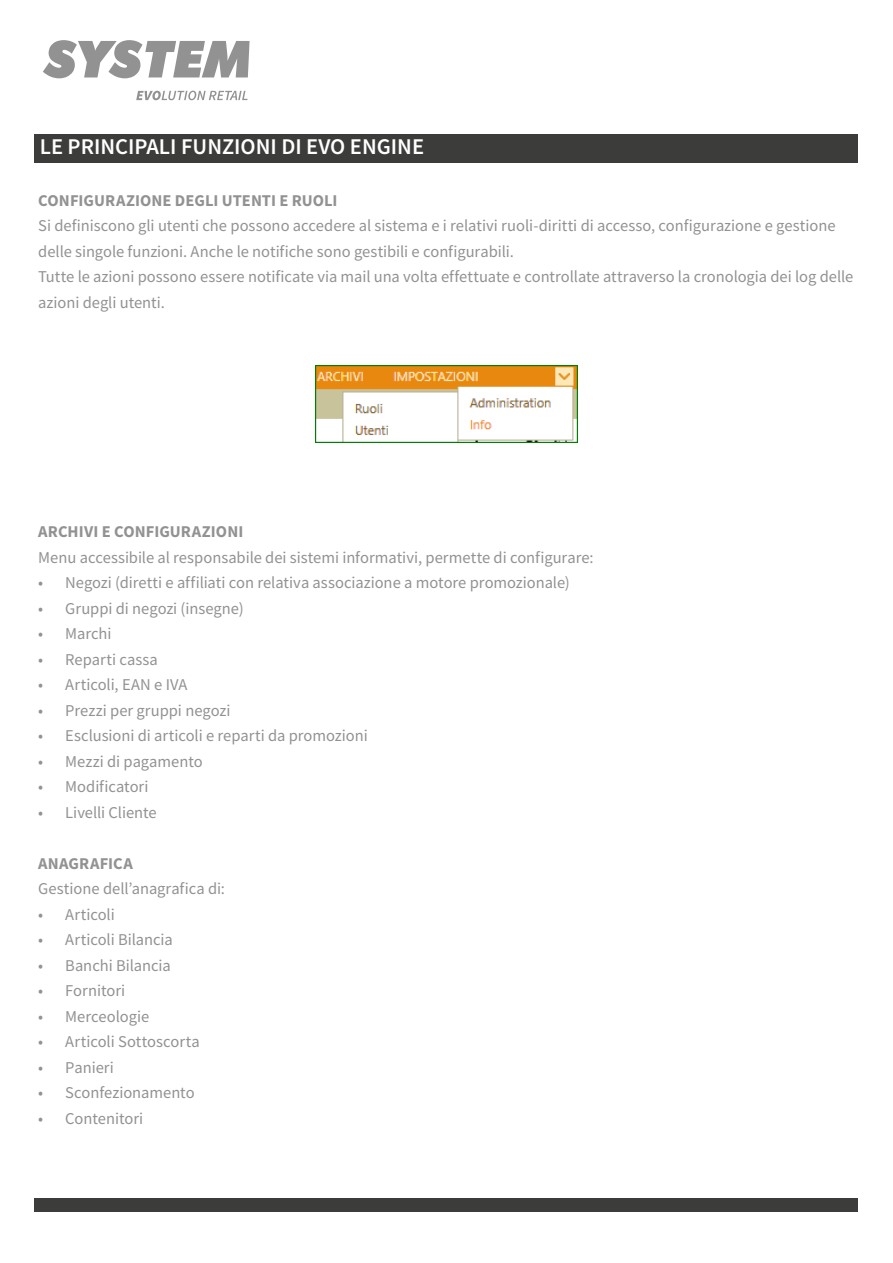
<style>
.page{position:relative;width:893px;height:1263px;background:#fff}
.page>*{position:absolute;margin:0;border:0;box-sizing:border-box;transform-origin:0 0}
.t1{font:600 22.5px "Source Sans Pro";color:#fff}
.t2{font:16.5px/25.5px "Source Sans Pro";color:#929292}
.t3{font:700 16.5px "Source Sans Pro";letter-spacing:.005em;color:#929292}
</style>
<div class="page">
<div style="left:35px;top:1198px;width:823px;height:14px;background:#3c3c3b"></div>
<img style="left:316px;top:366px;width:261px;height:77px">
<svg style="left:43px;top:40px;width:207px;height:38px"></svg>
<svg style="left:136px;top:91px;width:112px;height:9px"></svg>
<div style="left:35px;top:134px;width:823px;height:28px;background:#3c3c3b"></div>
<h1 class="t1" style="left:40px;top:132px;width:386px">LE PRINCIPALI FUNZIONI DI EVO ENGINE</h1>
<p class="t3" style="left:38px;top:189px;width:301px">CONFIGURAZIONE DEGLI UTENTI E RUOLI</p>
<p class="t2" style="left:38px;top:213px;width:817px">Si definiscono gli utenti che possono accedere al sistema e i relativi ruoli-diritti di accesso, configurazione e gestione delle singole funzioni. Anche le notifiche sono gestibili e configurabili.<br>Tutte le azioni possono essere notificate via mail una volta effettuate e controllate attraverso la cronologia dei log delle azioni degli utenti.</p>
<p class="t3" style="left:38px;top:521px;width:207px">ARCHIVI E CONFIGURAZIONI</p>
<p class="t2" style="left:38px;top:544px;width:557px">Menu accessibile al responsabile dei sistemi informativi, permette di configurare:</p>
<p class="t2" style="left:38px;top:570px;width:533px">• Negozi (diretti e affiliati con relativa associazione a motore promozionale)</p>
<p class="t2" style="left:38px;top:595px;width:207px">• Gruppi di negozi (insegne)</p>
<p class="t2" style="left:38px;top:621px;width:75px">• Marchi</p>
<p class="t2" style="left:38px;top:646px;width:121px">• Reparti cassa</p>
<p class="t2" style="left:38px;top:672px;width:151px">• Articoli, EAN e IVA</p>
<p class="t2" style="left:38px;top:697px;width:194px">• Prezzi per gruppi negozi</p>
<p class="t2" style="left:38px;top:723px;width:331px">• Esclusioni di articoli e reparti da promozioni</p>
<p class="t2" style="left:38px;top:748px;width:166px">• Mezzi di pagamento</p>
<p class="t2" style="left:38px;top:774px;width:112px">• Modificatori</p>
<p class="t2" style="left:38px;top:799px;width:120px">• Livelli Cliente</p>
<p class="t3" style="left:38px;top:852px;width:96px">ANAGRAFICA</p>
<p class="t2" style="left:38px;top:876px;width:188px">Gestione dell’anagrafica di:</p>
<p class="t2" style="left:38px;top:901px;width:78px">• Articoli</p>
<p class="t2" style="left:38px;top:927px;width:136px">• Articoli Bilancia</p>
<p class="t2" style="left:38px;top:952px;width:134px">• Banchi Bilancia</p>
<p class="t2" style="left:38px;top:978px;width:89px">• Fornitori</p>
<p class="t2" style="left:38px;top:1003px;width:112px">• Merceologie</p>
<p class="t2" style="left:38px;top:1029px;width:163px">• Articoli Sottoscorta</p>
<p class="t2" style="left:38px;top:1054px;width:77px">• Panieri</p>
<p class="t2" style="left:38px;top:1080px;width:158px">• Sconfezionamento</p>
<p class="t2" style="left:38px;top:1105px;width:107px">• Contenitori</p>
</div>
